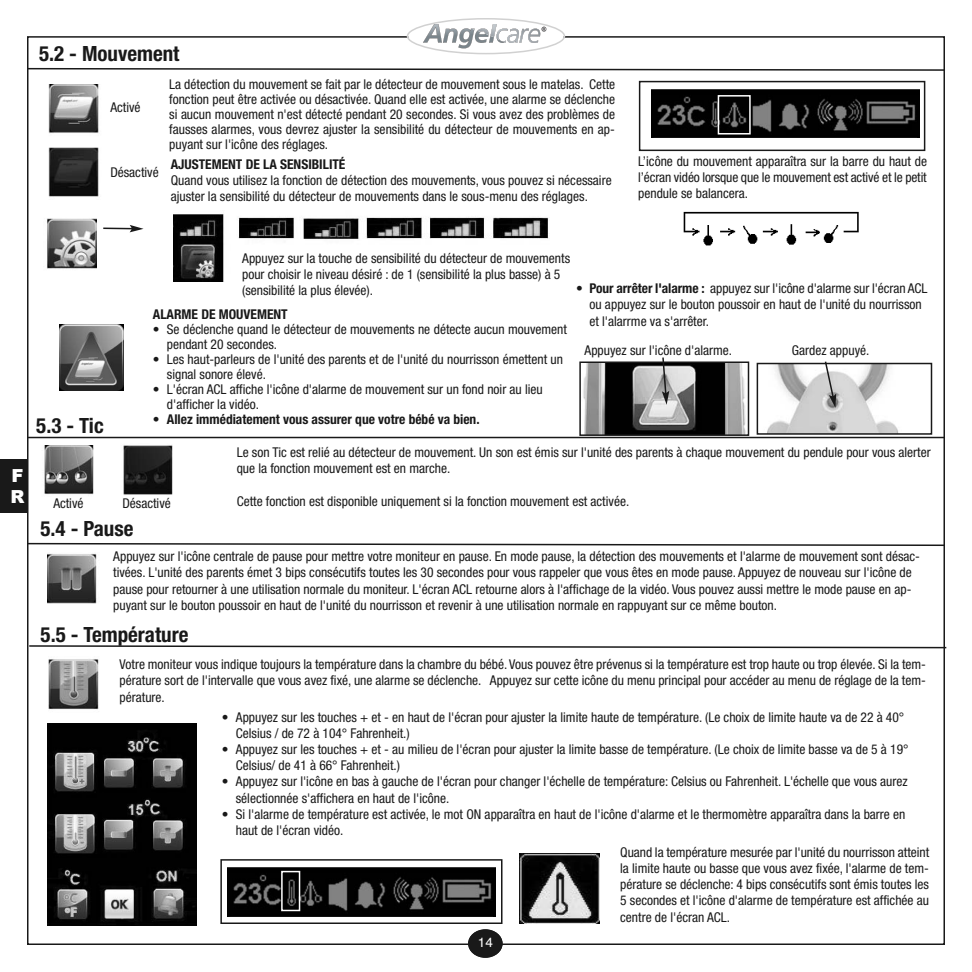
<style>
.page{position:relative;width:972px;height:972px;background:#fff}
.page>*{position:absolute;margin:0;border:0;box-sizing:border-box;transform-origin:0 0}
.t1{font:700 condensed 21px "Helvetica Neue";color:#191919}
.t2{font:900 18px/21.6px "Arial";color:#fff}
.t3{font:condensed 13.5px/16.2px "Helvetica Neue";color:#191919}
.t4{font:700 condensed 13.5px "Helvetica Neue";color:#191919}
.t5{font:13.5px "Helvetica";color:#fff}
.s1{font-weight:400}
.s2{font-weight:700}
</style>
<div class="page">
<img style="left:44px;top:445px;width:50px;height:50px">
<hr style="left:27px;top:437px;width:918px;height:1px;background:#191919">
<img style="left:47px;top:553px;width:50px;height:51px">
<svg style="left:27px;top:542px;width:918px;height:5px"></svg>
<svg style="left:28px;top:644px;width:919px;height:5px"></svg>
<img style="left:49px;top:659px;width:50px;height:51px">
<img style="left:48px;top:724px;width:148px;height:202px">
<img style="left:227px;top:867px;width:268px;height:49px">
<div style="left:220px;top:859px;width:283px;height:65px;border:2px solid #191919"></div>
<div style="left:281px;top:871px;width:19px;height:40px;border:2px solid #fff"></div>
<img style="left:520px;top:853px;width:79px;height:71px">
<img style="left:123px;top:445px;width:50px;height:50px">
<svg style="left:407px;top:18px;width:158px;height:36px"></svg>
<div style="left:0;top:459px;width:27px;height:54px;background:#191919"></div>
<div style="left:468px;top:929px;width:35px;height:29px;background:#191919;border-radius:50%"></div>
<img style="left:173px;top:214px;width:376px;height:68px">
<img style="left:47px;top:218px;width:49px;height:51px">
<svg style="left:103px;top:225px;width:41px;height:7px"></svg>
<svg style="left:59px;top:324px;width:65px;height:67px"></svg>
<img style="left:59px;top:325px;width:64px;height:65px">
<img style="left:652px;top:89px;width:267px;height:49px">
<div style="left:639px;top:81px;width:286px;height:70px;border:2px solid #191919"></div>
<img style="left:48px;top:85px;width:51px;height:112px">
<img style="left:683px;top:211px;width:176px;height:35px">
<div style="left:718px;top:95px;width:33px;height:40px;border:2px solid #fff"></div>
<svg style="left:27px;top:67px;width:918px;height:5px"></svg>
<img style="left:767px;top:366px;width:131px;height:66px">
<div style="left:757px;top:363px;width:175px;height:72px;border:2px solid #191919"></div>
<img style="left:583px;top:365px;width:163px;height:68px">
<div style="left:579px;top:362px;width:170px;height:74px;border:2px solid #191919"></div>
<svg style="left:824px;top:361px;width:12px;height:47px"></svg>
<svg style="left:661px;top:357px;width:8px;height:48px"></svg>
<h1 class="t1" style="left:39px;top:46px;width:142px">5.2 - Mouvement</h1>
<p class="t3" style="left:110px;top:100px;width:32px">Activé</p>
<p class="t3" style="left:110px;top:165px;width:50px">Désactivé</p>
<p class="t3" style="left:169px;top:78px;width:448px;line-height:15px;text-align:justify">La détection du mouvement se fait par le détecteur de mouvement sous le matelas. Cette fonction peut être activée ou désactivée. Quand elle est activée, une alarme se déclenche si aucun mouvement n'est détecté pendant 20 secondes. Si vous avez des problèmes de fausses alarmes, vous devrez ajuster la sensibilité du détecteur de mouvements en ap&shy;puyant sur l'icône des réglages.</p>
<p class="t4" style="left:171px;top:159px;width:176px">AJUSTEMENT DE LA SENSIBILITÉ</p>
<p class="t3" style="left:171px;top:173px;width:442px">Quand vous utilisez la fonction de détection des mouvements, vous pouvez si nécessaire ajuster la sensibilité du détecteur de mouvements dans le sous-menu des réglages.</p>
<p class="t3" style="left:638px;top:154px;width:290px;text-align:justify">L’icône du mouvement apparaîtra sur la barre du haut de l’écran vidéo lorsque que le mouvement est activé et le petit pendule se balancera.</p>
<h2 class="t2" style="left:11px;top:464px;width:16px">F<br>R</h2>
<h1 class="t1" style="left:36px;top:419px;width:69px">5.3 - Tic</h1>
<p class="t3" style="left:242px;top:251px;width:330px">Appuyez sur la touche de sensibilité du détecteur de mouvements pour choisir le niveau désiré : de 1 (sensibilité la plus basse) à 5 (sensibilité la plus élevée).</p>
<p class="t4" style="left:153px;top:309px;width:136px">ALARME DE MOUVEMENT</p>
<p class="t3" style="left:167px;top:323px;width:402px;line-height:15px;text-indent:-14px">• Se déclenche quand le détecteur de mouvements ne détecte aucun mouvement pendant 20 secondes.</p>
<p class="t3" style="left:167px;top:353px;width:398px;line-height:15px;text-indent:-14px">• Les haut-parleurs de l'unité des parents et de l'unité du nourrisson émettent un signal sonore élevé.</p>
<p class="t3" style="left:167px;top:383px;width:377px;line-height:15px;text-indent:-14px">• L'écran ACL affiche l'icône d'alarme de mouvement sur un fond noir au lieu d'afficher la vidéo.</p>
<p class="t4" style="left:153px;top:414px;width:328px"><span class="s1">•</span> Allez immédiatement vous assurer que votre bébé va bien.</p>
<p class="t3" style="left:590px;top:281px;width:340px;text-indent:-14px">• <span class="s2">Pour arrêter l'alarme :</span> appuyez sur l'icône d'alarme sur l'écran ACL ou appuyez sur le bouton poussoir en haut de l'unité du nourrisson et l'alarrme va s'arrêter.</p>
<p class="t3" style="left:584px;top:343px;width:149px">Appuyez sur l'icône d'alarme.</p>
<p class="t3" style="left:792px;top:343px;width:79px">Gardez appuyé.</p>
<p class="t3" style="left:53px;top:496px;width:32px">Activé</p>
<p class="t3" style="left:122px;top:496px;width:50px">Désactivé</p>
<p class="t3" style="left:237px;top:446px;width:695px">Le son Tic est relié au détecteur de mouvement. Un son est émis sur l'unité des parents à chaque mouvement du pendule pour vous alerter que la fonction mouvement est en marche.</p>
<p class="t3" style="left:237px;top:494px;width:394px">Cette fonction est disponible uniquement si la fonction mouvement est activée.</p>
<h1 class="t1" style="left:40px;top:521px;width:95px">5.4 - Pause</h1>
<p class="t3" style="left:113px;top:549px;width:808px">Appuyez sur l'icône centrale de pause pour mettre votre moniteur en pause. En mode pause, la détection des mouvements et l'alarme de mouvement sont désac&shy;tivées. L'unité des parents émet 3 bips consécutifs toutes les 30 secondes pour vous rappeler que vous êtes en mode pause. Appuyez de nouveau sur l'icône de pause pour retourner à une utilisation normale du moniteur. L'écran ACL retourne alors à l'affichage de la vidéo. Vous pouvez aussi mettre le mode pause en ap&shy;puyant sur le bouton poussoir en haut de l'unité du nourrisson et revenir à une utilisation normale en rappuyant sur ce même bouton.</p>
<h1 class="t1" style="left:41px;top:627px;width:149px">5.5 - Température</h1>
<p class="t3" style="left:119px;top:657px;width:808px;line-height:16.8px;text-align:justify">Votre moniteur vous indique toujours la température dans la chambre du bébé. Vous pouvez être prévenus si la température est trop haute ou trop élevée. Si la tem&shy;pérature sort de l'intervalle que vous avez fixé, une alarme se déclenche. Appuyez sur cette icône du menu principal pour accéder au menu de réglage de la tem&shy;pérature.</p>
<p class="t3" style="left:236px;top:710px;width:670px;text-indent:-14px">• Appuyez sur les touches + et - en haut de l'écran pour ajuster la limite haute de température. (Le choix de limite haute va de 22 à 40°<br>Celsius / de 72 à 104° Fahrenheit.)</p>
<p class="t3" style="left:236px;top:742px;width:674px;text-indent:-14px">• Appuyez sur les touches + et - au milieu de l'écran pour ajuster la limite basse de température. (Le choix de limite basse va de 5 à 19°<br>Celsius/ de 41 à 66° Fahrenheit.)</p>
<p class="t3" style="left:236px;top:775px;width:673px;text-indent:-14px">• Appuyez sur l'icône en bas à gauche de l'écran pour changer l'échelle de température: Celsius ou Fahrenheit. L'échelle que vous aurez sélectionnée s'affichera en haut de l'icône.</p>
<p class="t3" style="left:236px;top:807px;width:671px;text-indent:-14px">• Si l'alarme de température est activée, le mot ON apparaîtra en haut de l'icône d'alarme et le thermomètre apparaîtra dans la barre en haut de l'écran vidéo.</p>
<p class="t3" style="left:620px;top:845px;width:310px;text-align:justify">Quand la température mesurée par l'unité du nourrisson atteint la limite haute ou basse que vous avez fixée, l'alarme de tem&shy;pérature se déclenche: 4 bips consécutifs sont émis toutes les 5 secondes et l'icône d'alarme de température est affichée au centre de l'écran ACL.</p>
<p class="t5" style="left:478px;top:936px;width:17px">14</p>
</div>
